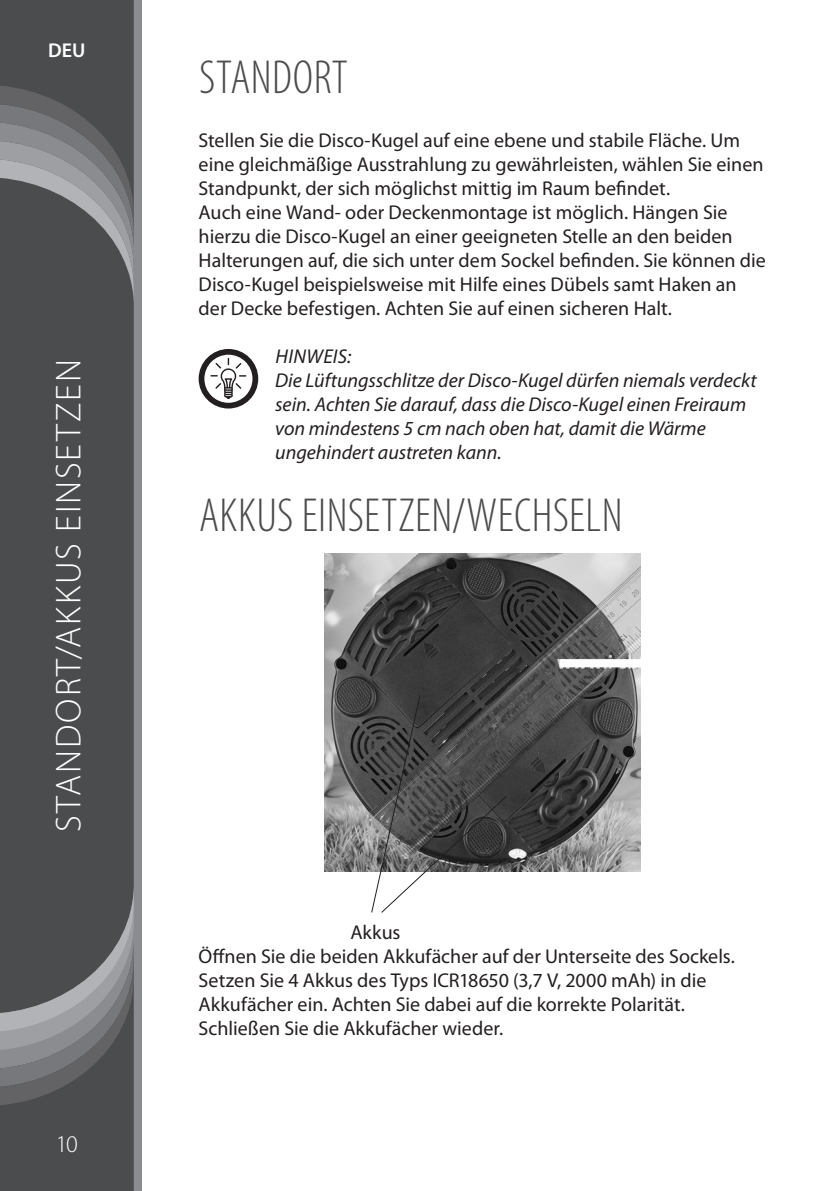
<style>
.page{position:relative;width:840px;height:1191px;background:#fff}
.page>*{position:absolute;margin:0;border:0;box-sizing:border-box;transform-origin:0 0}
.t1{font:300 condensed 48px "Myriad Pro";letter-spacing:.01em;color:#4b4c4d}
.t2{font:300 36px "Myriad Pro";letter-spacing:.055em;color:#fff}
.t3{font:300 24px "Myriad Pro";color:#fff}
.t4{font:20px/24px "Myriad Pro";color:#231f20}
.t5{font:italic 20px/24px "Myriad Pro";color:#231f20}
.t6{font:600 20px "Myriad Pro";color:#fff}
</style>
<div class="page">
<div style="left:0;top:0;width:142px;height:1191px;background:#8a8c8f"></div>
<div style="left:0;top:307px;width:134px;height:577px;background:#4b4c4d"></div>
<svg style="left:0;top:0;width:134px;height:307px;background:#5d5e60"></svg>
<svg style="left:0;top:884px;width:134px;height:307px;background:#5d5e60"></svg>
<svg style="left:198px;top:349px;width:60px;height:59px"></svg>
<img style="left:324px;top:553px;width:316px;height:319px">
<svg style="left:370px;top:694px;width:137px;height:219px"></svg>
<p class="t6" style="left:48px;top:37px;width:39px">DEU</p>
<h2 class="t2" style="left:49px;top:832px;width:474px;rotate:-90deg">STANDORT/AKKUS EINSETZEN</h2>
<p class="t3" style="left:56px;top:1131px;width:23px">10</p>
<h1 class="t1" style="left:199px;top:51px;width:150px">STANDORT</h1>
<p class="t4" style="left:198px;top:128px;width:568px">Stellen Sie die Disco-Kugel auf eine ebene und stabile Fläche. Um eine gleichmäßige Ausstrahlung zu gewährleisten, wählen Sie einen Standpunkt, der sich möglichst mittig im Raum befindet.<br>Auch eine Wand- oder Deckenmontage ist möglich. Hängen Sie hierzu die Disco-Kugel an einer geeigneten Stelle an den beiden Halterungen auf, die sich unter dem Sockel befinden. Sie können die Disco-Kugel beispielsweise mit Hilfe eines Dübels samt Haken an der Decke befestigen. Achten Sie auf einen sicheren Halt.</p>
<p class="t5" style="left:275px;top:344px;width:483px">HINWEIS:<br>Die Lüftungsschlitze der Disco-Kugel dürfen niemals verdeckt sein. Achten Sie darauf, dass die Disco-Kugel einen Freiraum von mindestens 5 cm nach oben hat, damit die Wärme ungehindert austreten kann.</p>
<h1 class="t1" style="left:199px;top:490px;width:424px">AKKUS EINSETZEN/WECHSELN</h1>
<p class="t4" style="left:198px;top:920px;width:537px;text-indent:152px">Akkus<br>Öffnen Sie die beiden Akkufächer auf der Unterseite des Sockels.<br>Setzen Sie 4 Akkus des Typs ICR18650 (3,7 V, 2000 mAh) in die Akkufächer ein. Achten Sie dabei auf die korrekte Polarität.<br>Schließen Sie die Akkufächer wieder.</p>
</div>
